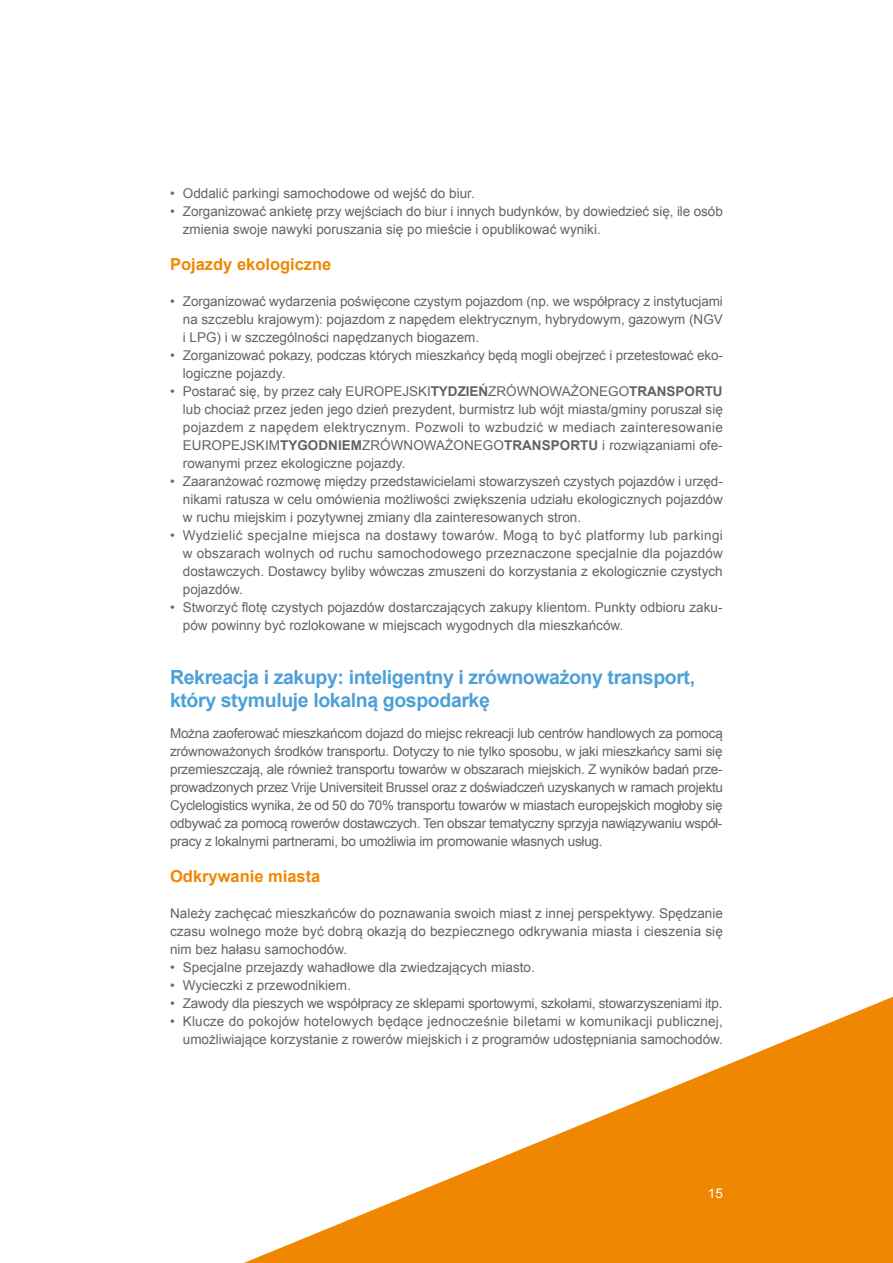
<style>
.page{position:relative;width:893px;height:1263px;background:#fff}
.page>*{position:absolute;margin:0;border:0;box-sizing:border-box;transform-origin:0 0}
.t1{font:700 19.5px/23.4px "Arial";letter-spacing:-.02em;color:#4da0d8}
.t2{font:700 16.5px "Arial";color:#f08700}
.t3{font:13.5px/18px "Arial";color:#646363;text-align:justify}
.t4{font:13.5px "Arial";color:#fff}
.s1{font-weight:700}
</style>
<div class="page">
<svg style="left:244px;top:997px;width:649px;height:266px"></svg>
<p class="t3" style="left:170px;top:184px;width:306px">• Oddalić parkingi samochodowe od wejść do biur.</p>
<p class="t3" style="left:183px;top:202px;width:541px;text-indent:-13px">• Zorganizować ankietę przy wejściach do biur i innych budynków, by dowiedzieć się, ile osób zmienia swoje nawyki poruszania się po mieście i opublikować wyniki.</p>
<p class="t2" style="left:170px;top:253px;width:163px">Pojazdy ekologiczne</p>
<p class="t3" style="left:183px;top:292px;width:542px;text-indent:-13px">• Zorganizować wydarzenia poświęcone czystym pojazdom (np. we współpracy z instytucjami na szczeblu krajowym): pojazdom z napędem elektrycznym, hybrydowym, gazowym (NGV i LPG) i w szczególności napędzanych biogazem.</p>
<p class="t3" style="left:183px;top:346px;width:541px;text-indent:-13px">• Zorganizować pokazy, podczas których mieszkańcy będą mogli obejrzeć i przetestować eko&shy;logiczne pojazdy.</p>
<p class="t3" style="left:183px;top:382px;width:542px;text-indent:-13px">• Postarać się, by przez cały EUROPEJSKI<span class="s1">TYDZIEŃ</span>ZRÓWNOWAŻONEGO<span class="s1">TRANSPORTU </span>lub chociaż przez jeden jego dzień prezydent, burmistrz lub wójt miasta/gminy poruszał się pojazdem z napędem elektrycznym. Pozwoli to wzbudzić w mediach zainteresowanie EUROPEJSKIM<span class="s1">TYGODNIEM</span>ZRÓWNOWAŻONEGO<span class="s1">TRANSPORTU</span> i rozwiązaniami ofe&shy;rowanymi przez ekologiczne pojazdy.</p>
<p class="t3" style="left:183px;top:472px;width:541px;text-indent:-13px">• Zaaranżować rozmowę między przedstawicielami stowarzyszeń czystych pojazdów i urzęd&shy;nikami ratusza w celu omówienia możliwości zwiększenia udziału ekologicznych pojazdów w ruchu miejskim i pozytywnej zmiany dla zainteresowanych stron.</p>
<p class="t3" style="left:183px;top:526px;width:542px;text-indent:-13px">• Wydzielić specjalne miejsca na dostawy towarów. Mogą to być platformy lub parkingi w obszarach wolnych od ruchu samochodowego przeznaczone specjalnie dla pojazdów dostawczych. Dostawcy byliby wówczas zmuszeni do korzystania z ekologicznie czystych pojazdów.</p>
<p class="t3" style="left:183px;top:598px;width:541px;text-indent:-13px">• Stworzyć flotę czystych pojazdów dostarczających zakupy klientom. Punkty odbioru zaku&shy;pów powinny być rozlokowane w miejscach wygodnych dla mieszkańców.</p>
<h1 class="t1" style="left:170px;top:666px;width:526px">Rekreacja i zakupy: inteligentny i zrównoważony transport, który stymuluje lokalną gospodarkę</h1>
<p class="t3" style="left:170px;top:724px;width:554px">Można zaoferować mieszkańcom dojazd do miejsc rekreacji lub centrów handlowych za pomocą zrównoważonych środków transportu. Dotyczy to nie tylko sposobu, w jaki mieszkańcy sami się przemieszczają, ale również transportu towarów w obszarach miejskich. Z wyników badań prze&shy;prowadzonych przez Vrije Universiteit Brussel oraz z doświadczeń uzyskanych w ramach projektu Cyclelogistics wynika, że od 50 do 70% transportu towarów w miastach europejskich mogłoby się odbywać za pomocą rowerów dostawczych. Ten obszar tematyczny sprzyja nawiązywaniu współ&shy;pracy z lokalnymi partnerami, bo umożliwia im promowanie własnych usług.</p>
<p class="t2" style="left:170px;top:865px;width:152px">Odkrywanie miasta</p>
<p class="t3" style="left:170px;top:904px;width:554px">Należy zachęcać mieszkańców do poznawania swoich miast z innej perspektywy. Spędzanie czasu wolnego może być dobrą okazją do bezpiecznego odkrywania miasta i cieszenia się nim bez hałasu samochodów.</p>
<p class="t3" style="left:170px;top:958px;width:366px">• Specjalne przejazdy wahadłowe dla zwiedzających miasto.</p>
<p class="t3" style="left:170px;top:976px;width:182px">• Wycieczki z przewodnikiem.</p>
<p class="t3" style="left:170px;top:994px;width:554px">• Zawody dla pieszych we współpracy ze sklepami sportowymi, szkołami, stowarzyszeniami itp.</p>
<p class="t3" style="left:170px;top:1012px;width:554px;text-align:right">• Klucze do pokojów hotelowych będące jednocześnie biletami w komunikacji publicznej, umożliwiające korzystanie z rowerów miejskich i z programów udostępniania samochodów.</p>
<p class="t4" style="left:708px;top:1184px;width:17px">15</p>
</div>
